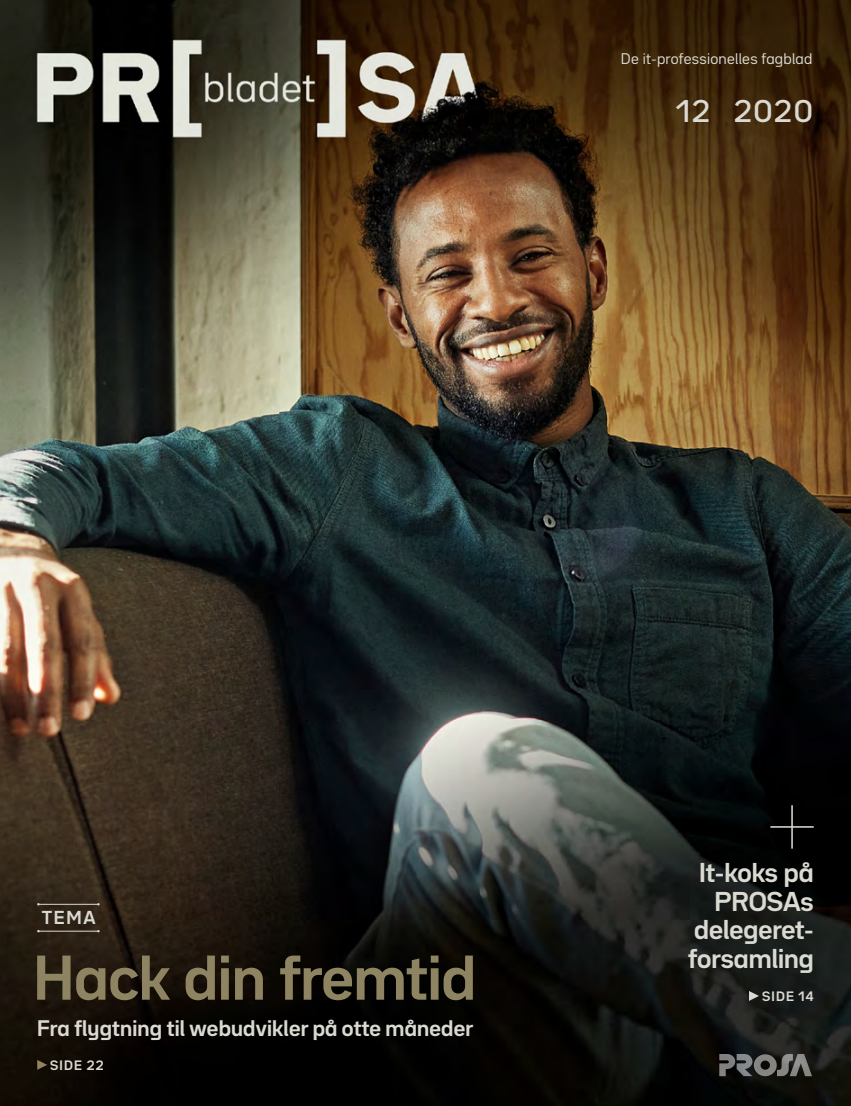
<style>
.page{position:relative;width:851px;height:1106px;background:#fff}
.page>*{position:absolute;margin:0;border:0;box-sizing:border-box;transform-origin:0 0}
.t1{font:700 55.5px "Bw Seido Raw";color:#8f8462}
.t2{font:500 27.6px "Bw Seido Raw";letter-spacing:.06em;color:#dbdad2}
.t3{font:700 24px/28.5px "Bw Seido Raw";color:#dbdad2;text-align:right}
.t4{font:700 19.8px "Bw Seido Raw";letter-spacing:.01em;color:#dbdad2}
.t5{font:700 16.5px "Bw Seido Raw";color:#dbdad2}
.t6{font:13.5px "Bw Seido Raw";letter-spacing:.02em;color:#dbdad2}
.t7{font:700 12px "Bw Seido Raw";letter-spacing:.1em;color:#dbdad2}
</style>
<div class="page">
<img style="left:0;top:0;width:850px;height:1106px">
<svg style="left:719px;top:1053px;width:92px;height:23px;background:#565655"></svg>
<svg style="left:748px;top:991px;width:10px;height:9px"></svg>
<svg style="left:770px;top:805px;width:43px;height:43px;background:#0f0f0e"></svg>
<svg style="left:37px;top:1059px;width:10px;height:10px"></svg>
<hr style="left:38px;top:930px;width:60px;height:1px;background:#dbdad2">
<hr style="left:38px;top:904px;width:60px;height:1px;background:#dbdad2">
<p class="t6" style="left:621px;top:50px;width:193px">De it-professionelles fagblad</p>
<h2 class="t2" style="left:676px;top:92px;width:35px">12</h2>
<h2 class="t2" style="left:734px;top:92px;width:80px">2020</h2>
<p class="t5" style="left:42px;top:906px;width:55px">TEMA</p>
<h1 class="t1" style="left:33px;top:940px;width:444px">Hack din fremtid</h1>
<p class="t4" style="left:37px;top:1014px;width:437px">Fra flygtning til webudvikler på otte måneder</p>
<p class="t7" style="left:50px;top:1057px;width:55px">SIDE 22</p>
<p class="t3" style="left:688px;top:858px;width:127px">It-koks på<br>PROSAs delegeret&shy;forsamling</p>
<p class="t7" style="left:761px;top:988px;width:53px">SIDE 14</p>
</div>
